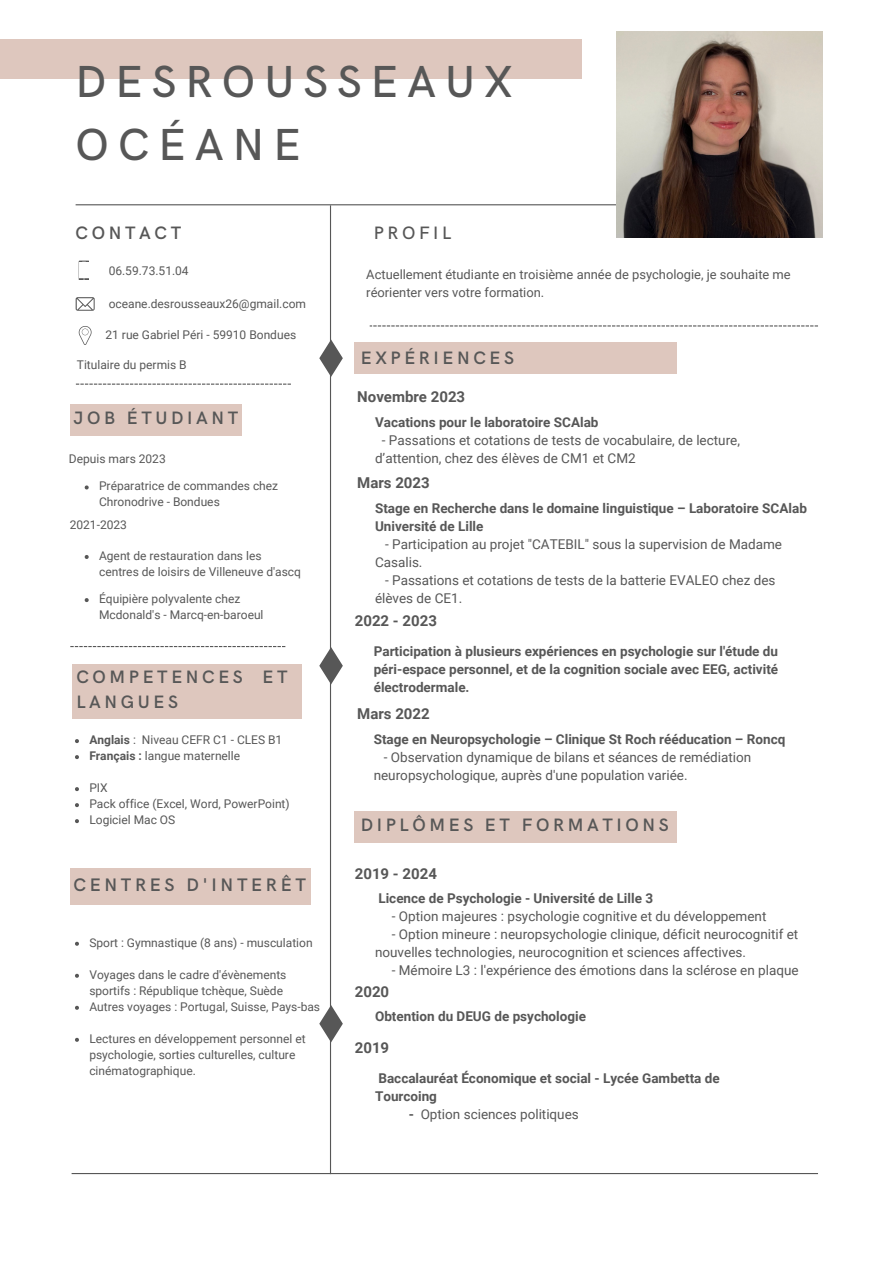
<style>
.page{position:relative;width:894px;height:1264px;background:#fff}
.page>*{position:absolute;margin:0;border:0;box-sizing:border-box;transform-origin:0 0}
.t1{font:500 45px/63px "HK Grotesk";letter-spacing:.2em;color:#575757}
.t2{font:600 18.15px "HK Grotesk";letter-spacing:.2em;color:#575757}
.t3{font:600 18px/24.8px "HK Grotesk";letter-spacing:.2em;color:#575757}
.t4{font:500 18px "HK Grotesk";letter-spacing:.2em;color:#575757}
.t5{font:700 15px "Roboto";color:#575757}
.t6{font:13.5px/18px "Roboto";color:#575757}
.t7{font:700 13.5px/18px "Roboto";color:#575757}
.t8{font:12.9px/17.2px "Roboto";color:#575757}
.t9{font:12px/16px "Roboto";color:#575757}
.s1{font-weight:700}
</style>
<div class="page">
<hr style="left:330px;top:205px;width:1px;height:969px;background:#575757">
<hr style="left:76px;top:204px;width:745px;height:1px;background:#575757">
<svg style="left:76px;top:383px;width:215px;height:2px"></svg>
<svg style="left:369px;top:325px;width:448px;height:1px"></svg>
<svg style="left:70px;top:646px;width:215px;height:1px"></svg>
<hr style="left:72px;top:1172px;width:745px;height:2px;background:#575757">
<svg style="left:79px;top:260px;width:10px;height:20px"></svg>
<svg style="left:76px;top:297px;width:19px;height:14px"></svg>
<svg style="left:79px;top:326px;width:12px;height:19px"></svg>
<div style="left:72px;top:664px;width:229px;height:54px;background:#dec7be"></div>
<svg style="left:319px;top:339px;width:24px;height:37px"></svg>
<svg style="left:319px;top:647px;width:24px;height:37px"></svg>
<svg style="left:319px;top:1005px;width:24px;height:37px"></svg>
<div style="left:0;top:39px;width:581px;height:40px;background:#dec7be"></div>
<div style="left:355px;top:811px;width:321px;height:32px;background:#dec7be"></div>
<div style="left:355px;top:342px;width:321px;height:32px;background:#dec7be"></div>
<div style="left:70px;top:404px;width:171px;height:31px;background:#dec7be"></div>
<div style="left:70px;top:868px;width:240px;height:36px;background:#dec7be"></div>
<img style="left:616px;top:31px;width:206px;height:206px">
<svg style="left:85px;top:598px;width:4px;height:4px"></svg>
<svg style="left:85px;top:485px;width:4px;height:4px"></svg>
<svg style="left:85px;top:555px;width:4px;height:4px"></svg>
<svg style="left:75px;top:739px;width:4px;height:4px"></svg>
<svg style="left:75px;top:755px;width:4px;height:4px"></svg>
<svg style="left:75px;top:787px;width:4px;height:4px"></svg>
<svg style="left:75px;top:803px;width:4px;height:4px"></svg>
<svg style="left:75px;top:819px;width:4px;height:4px"></svg>
<svg style="left:75px;top:941px;width:4px;height:4px"></svg>
<svg style="left:75px;top:973px;width:4px;height:4px"></svg>
<svg style="left:75px;top:1005px;width:4px;height:4px"></svg>
<svg style="left:75px;top:1037px;width:4px;height:4px"></svg>
<h3 class="t1" style="left:76px;top:52px;width:438px">DESROUSSEAUX<br>OCÉANE</h3>
<p class="t3" style="left:76px;top:221px;width:107px">CONTACT</p>
<p class="t4" style="left:373px;top:223px;width:79px">PROFIL</p>
<p class="t9" style="left:109px;top:263px;width:81px">06.59.73.51.04</p>
<h1 class="t9" style="left:109px;top:296px;width:199px">oceane.desrousseaux26@gmail.com</h1>
<h2 class="t9" style="left:105px;top:327px;width:192px">21 rue Gabriel Péri - 59910 Bondues</h2>
<p class="t9" style="left:77px;top:357px;width:111px">Titulaire du permis B</p>
<h3 class="t3" style="left:73px;top:406px;width:166px">JOB ÉTUDIANT</h3>
<p class="t9" style="left:69px;top:451px;width:98px">Depuis mars 2023</p>
<p class="t9" style="left:99px;top:478px;width:180px">Préparatrice de commandes chez<br>Chronodrive - Bondues</p>
<p class="t9" style="left:70px;top:517px;width:59px">2021-2023</p>
<p class="t9" style="left:99px;top:548px;width:203px">Agent de restauration dans les centres de loisirs de Villeneuve d'ascq</p>
<p class="t9" style="left:99px;top:591px;width:166px">Équipière polyvalente chez<br>Mcdonald's - Marcq-en-baroeul</p>
<p class="t3" style="left:76px;top:665px;width:213px">COMPETENCES ET<br>LANGUES</p>
<h2 class="t9" style="left:89px;top:732px;width:194px"><span class="s1">Anglais</span> : Niveau CEFR C1 - CLES B1</h2>
<h3 class="t9" style="left:89px;top:748px;width:152px"><span class="s1">Français :</span> langue maternelle</h3>
<h2 class="t9" style="left:89px;top:780px;width:20px">PIX</h2>
<h4 class="t9" style="left:89px;top:796px;width:202px">Pack office (Excel, Word, PowerPoint)</h4>
<p class="t9" style="left:89px;top:812px;width:87px">Logiciel Mac OS</p>
<p class="t2" style="left:73px;top:874px;width:234px">CENTRES D'INTERÊT</p>
<p class="t9" style="left:89px;top:934px;width:225px">Sport : Gymnastique (8 ans) - musculation</p>
<p class="t9" style="left:89px;top:966px;width:198px">Voyages dans le cadre d'évènements sportifs : République tchèque, Suède</p>
<h3 class="t9" style="left:89px;top:998px;width:232px">Autres voyages : Portugal, Suisse, Pays-bas</h3>
<p class="t9" style="left:89px;top:1030px;width:218px">Lectures en développement personnel et psychologie, sorties culturelles, culture cinématographique.</p>
<h4 class="t8" style="left:366px;top:266px;width:426px">Actuellement étudiante en troisième année de psychologie, je souhaite me réorienter vers votre formation.</h4>
<h3 class="t3" style="left:361px;top:346px;width:154px">EXPÉRIENCES</h3>
<h3 class="t5" style="left:357px;top:388px;width:109px">Novembre 2023</h3>
<h3 class="t7" style="left:375px;top:413px;width:225px">Vacations pour le laboratoire SCAlab</h3>
<h3 class="t6" style="left:375px;top:431px;width:366px;text-indent:7px">- Passations et cotations de tests de vocabulaire, de lecture, d’attention, chez des élèves de CM1 et CM2</h3>
<h4 class="t5" style="left:357px;top:473px;width:74px">Mars 2023</h4>
<p class="t7" style="left:375px;top:499px;width:433px">Stage en Recherche dans le domaine linguistique – Laboratoire SCAlab<br>Université de Lille</p>
<p class="t6" style="left:375px;top:535px;width:408px;text-indent:10px">- Participation au projet "CATEBIL" sous la supervision de Madame<br>Casalis.</p>
<p class="t6" style="left:385px;top:571px;width:392px">- Passations et cotations de tests de la batterie EVALEO chez des</p>
<p class="t6" style="left:375px;top:589px;width:89px">élèves de CE1.</p>
<h3 class="t5" style="left:355px;top:612px;width:84px">2022 - 2023</h3>
<h2 class="t7" style="left:373px;top:643px;width:406px;text-align:justify">Participation à plusieurs expériences en psychologie sur l'étude du péri-espace personnel, et de la cognition sociale avec EEG, activité électrodermale.</h2>
<p class="t5" style="left:357px;top:705px;width:74px">Mars 2022</p>
<h3 class="t7" style="left:373px;top:730px;width:413px">Stage en Neuropsychologie – Clinique St Roch rééducation – Roncq</h3>
<h3 class="t6" style="left:373px;top:748px;width:379px;text-indent:10px">- Observation dynamique de bilans et séances de remédiation neuropsychologique, auprès d'une population variée.</h3>
<p class="t3" style="left:361px;top:813px;width:309px">DIPLÔMES ET FORMATIONS</p>
<p class="t5" style="left:355px;top:864px;width:84px">2019 - 2024</p>
<h2 class="t7" style="left:378px;top:889px;width:276px">Licence de Psychologie - Université de Lille 3</h2>
<h2 class="t6" style="left:391px;top:907px;width:376px">- Option majeures : psychologie cognitive et du développement</h2>
<h2 class="t6" style="left:375px;top:925px;width:424px;text-indent:17px">- Option mineure : neuropsychologie clinique, déficit neurocognitif et nouvelles technologies, neurocognition et sciences affectives.</h2>
<h2 class="t6" style="left:391px;top:961px;width:408px">- Mémoire L3 : l'expérience des émotions dans la sclérose en plaque</h2>
<p class="t5" style="left:355px;top:983px;width:36px">2020</p>
<p class="t7" style="left:375px;top:1007px;width:212px">Obtention du DEUG de psychologie</p>
<p class="t5" style="left:355px;top:1039px;width:36px">2019</p>
<h3 class="t7" style="left:375px;top:1069px;width:346px">Baccalauréat Économique et social - Lycée Gambetta de<br>Tourcoing</h3>
<p class="t6" style="left:408px;top:1105px;width:171px"><span class="s1">-</span> Option sciences politiques</p>
</div>
